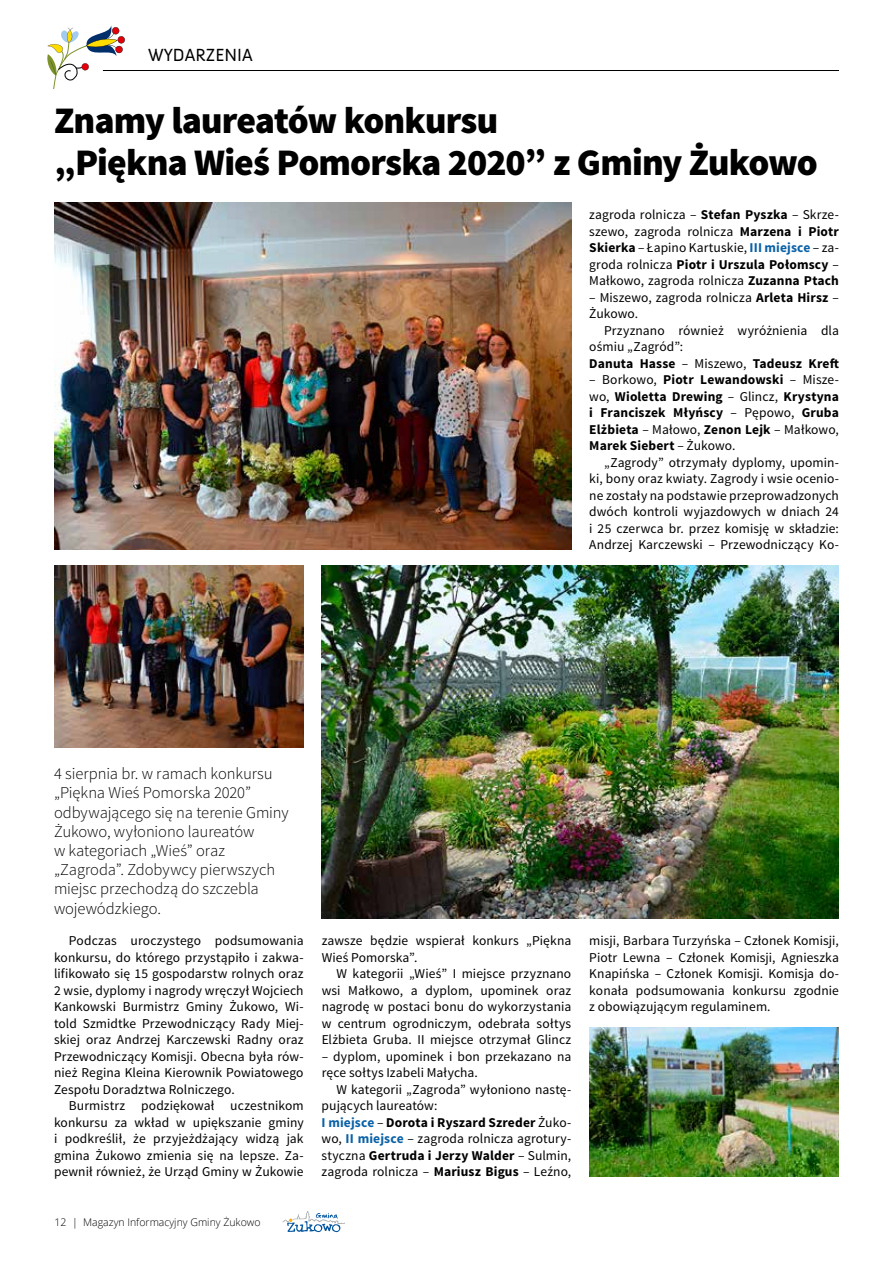
<style>
.page{position:relative;width:893px;height:1263px;background:#fff}
.page>*{position:absolute;margin:0;border:0;box-sizing:border-box;transform-origin:0 0}
.t1{font:900 37.5px/42.3px "Source Sans Pro";letter-spacing:-.025em;color:#000}
.t2{font:18px "Anivers";color:#000}
.t3{font:300 16.5px/19.2px "Source Sans Pro";letter-spacing:-.005em;color:#000}
.t4{font:13.5px/16.5px "Source Sans Pro";letter-spacing:.005em;color:#000;text-align:justify}
.t5{font:700 13.5px/16.5px "Source Sans Pro";letter-spacing:.01em;color:#000;text-align:justify}
.t6{font:300 10.5px "Open Sans";color:#000}
.s1{font-weight:700}
.s2{font-weight:700;color:#0b62a7}
.s3{font-weight:400}
</style>
<div class="page">
<hr style="left:103px;top:70px;width:736px;height:1px;background:#000">
<img style="left:322px;top:566px;width:517px;height:352px">
<img style="left:589px;top:1028px;width:250px;height:148px">
<img style="left:54px;top:566px;width:250px;height:181px">
<img style="left:54px;top:203px;width:517px;height:346px">
<svg style="left:282px;top:1211px;width:63px;height:21px"></svg>
<svg style="left:47px;top:25px;width:78px;height:64px"></svg>
<h2 class="t2" style="left:148px;top:45px;width:106px">WYDARZENIA</h2>
<h1 class="t1" style="left:54px;top:101px;width:765px">Znamy laureatów konkursu<br>„Piękna Wieś Pomorska 2020” z Gminy Żukowo</h1>
<p class="t4" style="left:589px;top:207px;width:251px">zagroda rolnicza – <span class="s1">Stefan Pyszka</span> – Skrze&shy;szewo, zagroda rolnicza <span class="s1">Marzena i Piotr Skierka</span> – Łapino Kartuskie, <span class="s2">III miejsce</span> – za&shy;groda rolnicza <span class="s1">Piotr i Urszula Połomscy</span> – Małkowo, zagroda rolnicza <span class="s1">Zuzanna Ptach</span></p>
<p class="t4" style="left:589px;top:289px;width:251px">– Miszewo, zagroda rolnicza <span class="s1">Arleta Hirsz</span> –<br>Żukowo.</p>
<p class="t4" style="left:589px;top:322px;width:251px;text-align:left;text-indent:15px">Przyznano również wyróżnienia dla ośmiu „Zagród”:<br><span class="s1">Danuta Hasse</span> – Miszewo, <span class="s1">Tadeusz Kreft</span></p>
<p class="t5" style="left:589px;top:372px;width:251px"><span class="s3">– Borkowo,</span> Piotr Lewandowski <span class="s3">– Misze&shy;wo,</span> Wioletta Drewing <span class="s3">– Glincz,</span> Krystyna i Franciszek Młyńscy <span class="s3">– Pępowo,</span> Gruba Elżbieta <span class="s3">– Małowo,</span> Zenon Lejk <span class="s3">– Małkowo, </span>Marek Siebert <span class="s3">– Żukowo.</span></p>
<p class="t4" style="left:589px;top:454px;width:251px;text-indent:15px">„Zagrody” otrzymały dyplomy, upomin&shy;ki, bony oraz kwiaty. Zagrody i wsie ocenio&shy;ne zostały na podstawie przeprowadzonych dwóch kontroli wyjazdowych w dniach 24 i 25 czerwca br. przez komisję w składzie:<br>Andrzej Karczewski – Przewodniczący Ko-</p>
<p class="t3" style="left:54px;top:764px;width:236px">4 sierpnia br. w ramach konkursu „Piękna Wieś Pomorska 2020” odbywającego się na terenie Gminy<br>Żukowo, wyłoniono laureatów<br>w kategoriach „Wieś” oraz „Zagroda”. Zdobywcy pierwszych miejsc przechodzą do szczebla wojewódzkiego.</p>
<p class="t4" style="left:54px;top:933px;width:251px;text-indent:15px">Podczas uroczystego podsumowania konkursu, do którego przystąpiło i zakwa&shy;lifikowało się 15 gospodarstw rolnych oraz 2 wsie, dyplomy i nagrody wręczył Wojciech Kankowski Burmistrz Gminy Żukowo, Wi&shy;told Szmidtke Przewodniczący Rady Miej&shy;skiej oraz Andrzej Karczewski Radny oraz Przewodniczący Komisji. Obecna była rów&shy;nież Regina Kleina Kierownik Powiatowego Zespołu Doradztwa Rolniczego.</p>
<p class="t4" style="left:54px;top:1097px;width:251px;text-indent:15px">Burmistrz podziękował uczestnikom konkursu za wkład w upiększanie gminy i podkreślił, że przyjeżdżający widzą jak gmina Żukowo zmienia się na lepsze. Za&shy;pewnił również, że Urząd Gminy w Żukowie</p>
<p class="t6" style="left:55px;top:1214px;width:208px">12 | Magazyn Informacyjny Gminy Żukowo</p>
<p class="t4" style="left:322px;top:932px;width:251px">zawsze będzie wspierał konkurs „Piękna<br>Wieś Pomorska”.</p>
<p class="t4" style="left:322px;top:965px;width:251px;text-indent:15px">W kategorii „Wieś” I miejsce przyznano wsi Małkowo, a dyplom, upominek oraz nagrodę w postaci bonu do wykorzystania w centrum ogrodniczym, odebrała sołtys Elżbieta Gruba. II miejsce otrzymał Glincz</p>
<p class="t4" style="left:322px;top:1048px;width:251px">– dyplom, upominek i bon przekazano na ręce sołtys Izabeli Małycha.</p>
<p class="t4" style="left:322px;top:1081px;width:251px;text-align:left;text-indent:15px">W kategorii „Zagroda” wyłoniono nastę&shy;pujących laureatów:<br><span class="s2">I miejsce</span> – <span class="s1">Dorota i Ryszard Szreder</span> Żuko&shy;wo, <span class="s2">II miejsce</span> – zagroda rolnicza agrotury&shy;styczna <span class="s1">Gertruda i Jerzy Walder</span> – Sulmin, zagroda rolnicza – <span class="s1">Mariusz Bigus</span> – Leźno,</p>
<p class="t4" style="left:589px;top:932px;width:251px">misji, Barbara Turzyńska – Członek Komisji, Piotr Lewna – Członek Komisji, Agnieszka Knapińska – Członek Komisji. Komisja do&shy;konała podsumowania konkursu zgodnie z obowiązującym regulaminem.</p>
</div>
